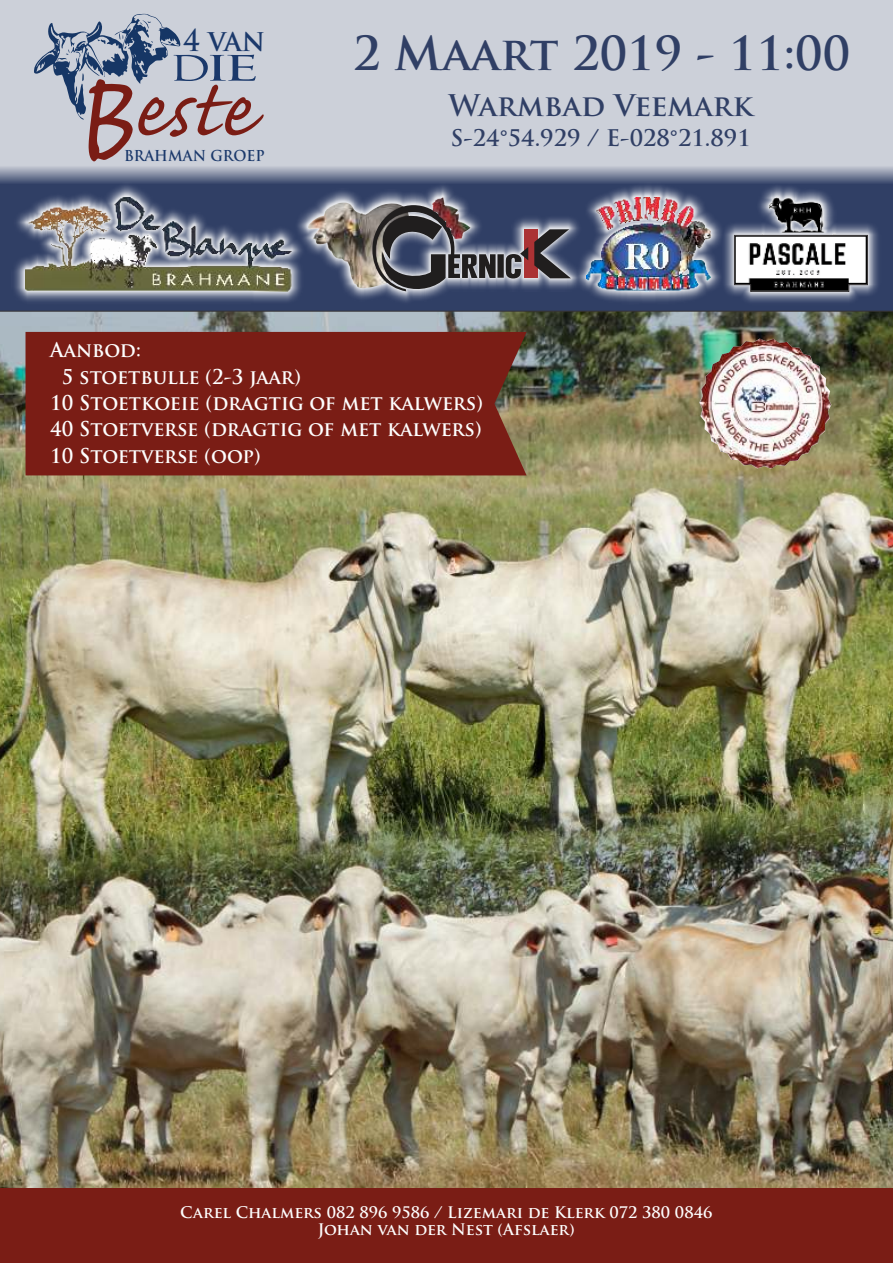
<style>
.page{position:relative;width:893px;height:1263px;background:#fff}
.page>*{position:absolute;margin:0;border:0;box-sizing:border-box;transform-origin:0 0}
.t1{font:105.15px "Caflisch Script Pro";color:#7a1d15}
.t2{font:700 45.75px "Trajan Pro";color:#303f65}
.t3{font:40.2px "Trajan Pro";color:#1b396b;scale:1.27 1}
.t4{font:700 29.55px "Trajan Pro";color:#1b396b;scale:.94 1}
.t5{font:700 29.1px "Trajan Pro";color:#303f65}
.t6{font:700 22.35px "Trajan Pro";color:#303f65}
.t7{font:700 19.95px "Trajan Pro";color:#fefefe}
.t8{font:700 15.6px/17.5px "Trajan Pro";color:#fefefe;text-align:center}
.t9{font:700 14.7px "Trajan Pro";color:#1b396b;scale:.96 1}
</style>
<div class="page">
<img style="left:0;top:971px;width:893px;height:217px">
<div style="left:0;top:1188px;width:893px;height:75px;background:#7a1d15"></div>
<img style="left:0;top:312px;width:893px;height:659px">
<svg style="left:0;top:184px;width:893px;height:128px;background:#334060"></svg>
<img style="left:699px;top:339px;width:132px;height:130px">
<div style="left:26px;top:332px;width:501px;height:143px;background:#7a1d15"></div>
<svg style="left:0;top:0;width:893px;height:184px;background:#c4c8d3"></svg>
<img style="left:11px;top:183px;width:871px;height:123px">
<img style="left:26px;top:197px;width:267px;height:94px">
<img style="left:586px;top:197px;width:125px;height:94px">
<img style="left:308px;top:202px;width:59px;height:86px">
<svg style="left:367px;top:198px;width:204px;height:100px;background:#5a5d6f"></svg>
<img style="left:432px;top:197px;width:39px;height:42px">
<svg style="left:734px;top:235px;width:134px;height:57px"></svg>
<img style="left:762px;top:197px;width:74px;height:38px">
<svg style="left:32px;top:14px;width:150px;height:149px;background:#afb7c6"></svg>
<h3 class="t4" style="left:183px;top:29px;width:89px">4 van</h3>
<h3 class="t3" style="left:169px;top:50px;width:73px">die</h3>
<h1 class="t1" style="left:132px;top:63px;width:121px">este</h1>
<h3 class="t5" style="left:448px;top:94px;width:306px">Warmbad Veemark</h3>
<h2 class="t2" style="left:353px;top:35px;width:499px">2 Maart 2019 - 11:00</h2>
<p class="t6" style="left:450px;top:129px;width:302px">S-24°54.929 / E-028°21.891</p>
<p class="t9" style="left:124px;top:150px;width:148px">BRAHMAN GROEP</p>
<p class="t7" style="left:50px;top:342px;width:92px">Aanbod:</p>
<p class="t7" style="left:62px;top:369px;width:241px">5 stoetbulle (2-3 jaar)</p>
<p class="t7" style="left:50px;top:395px;width:434px">10 Stoetkoeie (dragtig of met kalwers)</p>
<p class="t7" style="left:50px;top:421px;width:433px">40 Stoetverse (dragtig of met kalwers)</p>
<p class="t7" style="left:50px;top:448px;width:212px">10 Stoetverse (oop)</p>
<p class="t8" style="left:180px;top:1205px;width:534px">Carel Chalmers 082 896 9586 / Lizemari de Klerk 072 380 0846<br>Johan van der Nest (Afslaer)</p>
</div>
